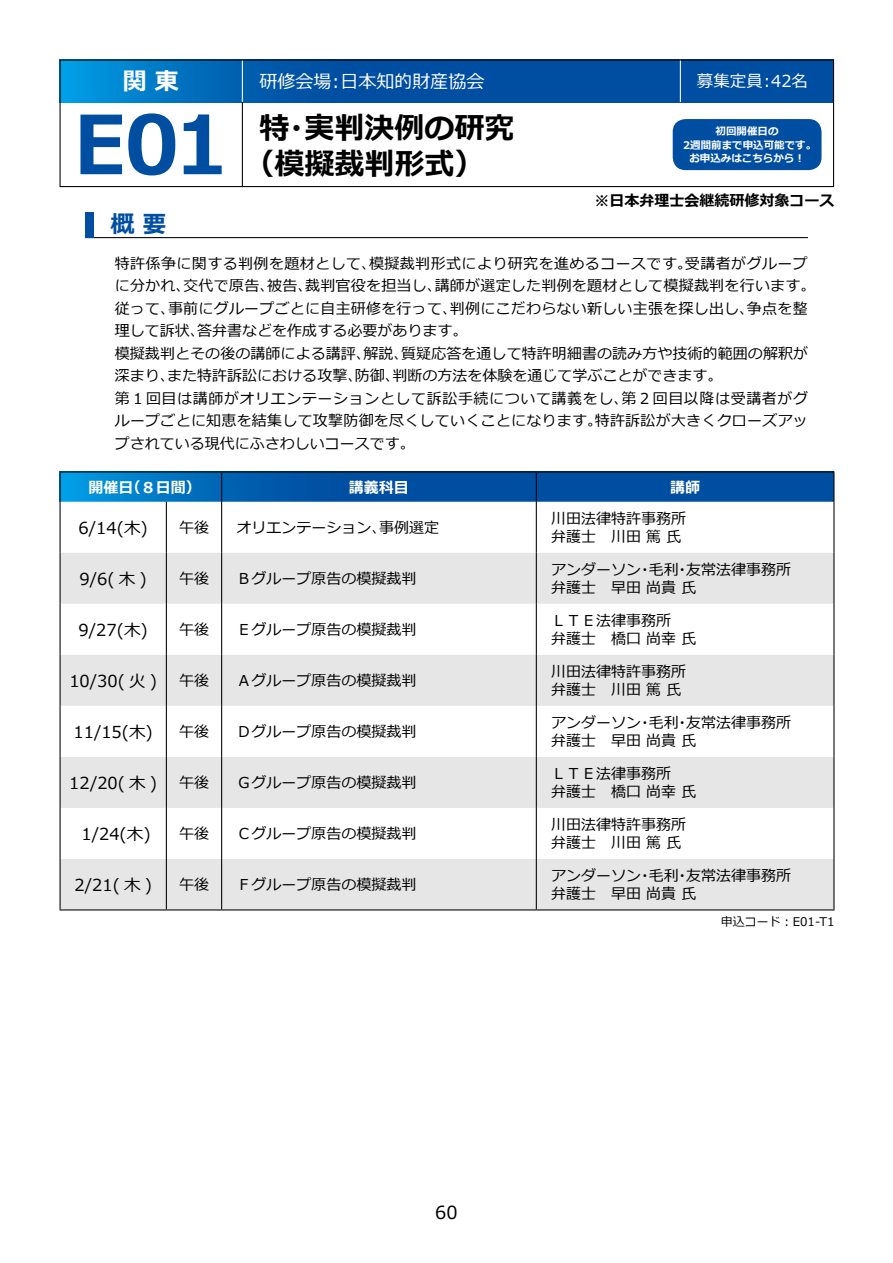
<style>
.page{position:relative;width:893px;height:1263px;background:#fff}
.page>*{position:absolute;margin:0;border:0;box-sizing:border-box;transform-origin:0 0}
.t1{font:700 81px "Meiryo";color:#004ea2}
.t2{font:700 30px/36px "Meiryo";color:#000}
.t3{font:700 24px "Meiryo";color:#fff}
.t4{font:700 24px "Meiryo";color:#004ea2}
.t5{font:18px "Meiryo";color:#fff}
.t6{font:18px "Meiryo";color:#000}
.t7{font:16.5px "Meiryo";color:#000}
.t8{font:16.5px "Meiryo";color:#fff}
.t9{font:15px/22.5px "Meiryo";color:#000}
.t10{font:700 15px "Meiryo";color:#000}
.t11{font:700 15px "Meiryo";color:#fff}
.t12{font:12px "Meiryo";color:#000}
.t13{font:700 10.5px/13.5px "Meiryo";color:#fff;text-align:center}
</style>
<div class="page">
<svg style="left:62px;top:62px;width:770px;height:40px;background:#005aab"></svg>
<hr style="left:242px;top:60px;width:1px;height:42px;background:#fff">
<hr style="left:242px;top:102px;width:1px;height:85px;background:#000">
<hr style="left:680px;top:60px;width:1px;height:42px;background:#fff">
<div style="left:60px;top:60px;width:774px;height:127px;border:1px solid #000"></div>
<hr style="left:85px;top:237px;width:723px;height:1px;background:#000">
<div style="left:85px;top:213px;width:9px;height:25px;background:#004ea2"></div>
<svg style="left:61px;top:472px;width:772px;height:29px;background:#0058a8"></svg>
<svg style="left:61px;top:553px;width:772px;height:356px;fill:#e6e6e6"></svg>
<hr style="left:60px;top:471px;width:106px;height:1px;background:#000">
<hr style="left:60px;top:472px;width:1px;height:30px;background:#000">
<hr style="left:166px;top:471px;width:56px;height:1px;background:#000">
<hr style="left:222px;top:471px;width:314px;height:1px;background:#000">
<hr style="left:221px;top:472px;width:1px;height:30px;background:#000">
<hr style="left:536px;top:471px;width:298px;height:1px;background:#000">
<hr style="left:536px;top:472px;width:1px;height:30px;background:#000">
<hr style="left:833px;top:472px;width:1px;height:30px;background:#000">
<hr style="left:60px;top:502px;width:1px;height:51px;background:#000">
<hr style="left:166px;top:502px;width:1px;height:51px;background:#000">
<hr style="left:221px;top:502px;width:1px;height:51px;background:#000">
<hr style="left:536px;top:502px;width:1px;height:51px;background:#000">
<hr style="left:833px;top:502px;width:1px;height:51px;background:#000">
<hr style="left:60px;top:553px;width:1px;height:51px;background:#000">
<hr style="left:166px;top:553px;width:1px;height:51px;background:#000">
<hr style="left:221px;top:553px;width:1px;height:51px;background:#000">
<hr style="left:536px;top:553px;width:1px;height:51px;background:#000">
<hr style="left:833px;top:553px;width:1px;height:51px;background:#000">
<hr style="left:60px;top:604px;width:1px;height:51px;background:#000">
<hr style="left:166px;top:604px;width:1px;height:51px;background:#000">
<hr style="left:221px;top:604px;width:1px;height:51px;background:#000">
<hr style="left:536px;top:604px;width:1px;height:51px;background:#000">
<hr style="left:833px;top:604px;width:1px;height:51px;background:#000">
<hr style="left:60px;top:655px;width:1px;height:51px;background:#000">
<hr style="left:166px;top:655px;width:1px;height:51px;background:#000">
<hr style="left:221px;top:655px;width:1px;height:51px;background:#000">
<hr style="left:536px;top:655px;width:1px;height:51px;background:#000">
<hr style="left:833px;top:655px;width:1px;height:51px;background:#000">
<hr style="left:60px;top:706px;width:1px;height:51px;background:#000">
<hr style="left:166px;top:706px;width:1px;height:51px;background:#000">
<hr style="left:221px;top:706px;width:1px;height:51px;background:#000">
<hr style="left:536px;top:706px;width:1px;height:51px;background:#000">
<hr style="left:833px;top:706px;width:1px;height:51px;background:#000">
<hr style="left:60px;top:757px;width:1px;height:51px;background:#000">
<hr style="left:166px;top:757px;width:1px;height:51px;background:#000">
<hr style="left:221px;top:757px;width:1px;height:51px;background:#000">
<hr style="left:536px;top:757px;width:1px;height:51px;background:#000">
<hr style="left:833px;top:757px;width:1px;height:51px;background:#000">
<hr style="left:60px;top:808px;width:1px;height:51px;background:#000">
<hr style="left:166px;top:808px;width:1px;height:51px;background:#000">
<hr style="left:221px;top:808px;width:1px;height:51px;background:#000">
<hr style="left:536px;top:808px;width:1px;height:51px;background:#000">
<hr style="left:833px;top:808px;width:1px;height:51px;background:#000">
<hr style="left:60px;top:859px;width:1px;height:50px;background:#000">
<hr style="left:166px;top:859px;width:1px;height:50px;background:#000">
<hr style="left:221px;top:859px;width:1px;height:50px;background:#000">
<hr style="left:536px;top:859px;width:1px;height:50px;background:#000">
<hr style="left:833px;top:859px;width:1px;height:50px;background:#000">
<hr style="left:60px;top:909px;width:106px;height:1px;background:#000">
<hr style="left:166px;top:909px;width:56px;height:1px;background:#000">
<hr style="left:222px;top:909px;width:314px;height:1px;background:#000">
<hr style="left:536px;top:909px;width:298px;height:1px;background:#000">
<div style="left:673px;top:119px;width:148px;height:51px;background:#004ea2;border-radius:13px"></div>
<h3 class="t3" style="left:123px;top:68px;width:57px">関 東</h3>
<h1 class="t1" style="left:73px;top:99px;width:157px">E01</h1>
<h3 class="t4" style="left:111px;top:210px;width:57px">概 要</h3>
<p class="t5" style="left:259px;top:71px;width:226px">研修会場：日本知的財産協会</p>
<p class="t8" style="left:697px;top:72px;width:113px">募集定員：42名</p>
<h2 class="t2" style="left:244px;top:110px;width:271px;text-indent:15px">特・実判決例の研究（模擬裁判形式）</h2>
<p class="t13" style="left:683px;top:125px;width:135px">初回開催日の<br>2週間前まで申込可能です。お申込みはこちらから！</p>
<p class="t10" style="left:594px;top:192px;width:241px">※日本弁理士会継続研修対象コース</p>
<p class="t9" style="left:115px;top:252px;width:702px">特許係争に関する判例を題材として、模擬裁判形式により研究を進めるコースです。受講者がグループに分かれ、交代で原告、被告、裁判官役を担当し、講師が選定した判例を題材として模擬裁判を行います。従って、事前にグループごとに自主研修を行って、判例にこだわらない新しい主張を探し出し、争点を整理して訴状、答弁書などを作成する必要があります。<br>模擬裁判とその後の講師による講評、解説、質疑応答を通して特許明細書の読み方や技術的範囲の解釈が深まり、また特許訴訟における攻撃、防御、判断の方法を体験を通じて学ぶことができます。<br>第１回目は講師がオリエンテーションとして訴訟手続について講義をし、第２回目以降は受講者がグループごとに知恵を結集して攻撃防御を尽くしていくことになります。特許訴訟が大きくクローズアップされている現代にふさわしいコースです。</p>
<p class="t11" style="left:88px;top:479px;width:114px">開催日（８日間）</p>
<p class="t11" style="left:349px;top:479px;width:61px">講義科目</p>
<p class="t11" style="left:670px;top:479px;width:31px">講師</p>
<p class="t7" style="left:79px;top:518px;width:71px">6/14(木)</p>
<p class="t9" style="left:179px;top:517px;width:31px">午後</p>
<p class="t9" style="left:237px;top:517px;width:204px">オリエンテーション、事例選定</p>
<p class="t9" style="left:551px;top:510px;width:136px;line-height:18px">川田法律特許事務所弁護士　川田 篤 氏</p>
<p class="t7" style="left:80px;top:569px;width:69px">9/6( 木 )</p>
<p class="t9" style="left:179px;top:568px;width:31px">午後</p>
<p class="t9" style="left:237px;top:568px;width:181px">Ｂグループ原告の模擬裁判</p>
<p class="t9" style="left:551px;top:561px;width:241px;line-height:18px">アンダーソン・毛利・友常法律事務所弁護士　早田 尚貴 氏</p>
<p class="t7" style="left:79px;top:620px;width:71px">9/27(木)</p>
<p class="t9" style="left:179px;top:619px;width:31px">午後</p>
<p class="t9" style="left:237px;top:619px;width:181px">Ｅグループ原告の模擬裁判</p>
<p class="t9" style="left:551px;top:612px;width:147px;line-height:18px">ＬＴＥ法律事務所<br>弁護士　橋口 尚幸 氏</p>
<p class="t7" style="left:69px;top:671px;width:89px">10/30( 火 )</p>
<p class="t9" style="left:179px;top:670px;width:31px">午後</p>
<p class="t9" style="left:237px;top:670px;width:181px">Ａグループ原告の模擬裁判</p>
<p class="t9" style="left:551px;top:663px;width:136px;line-height:18px">川田法律特許事務所弁護士　川田 篤 氏</p>
<p class="t7" style="left:74px;top:722px;width:81px">11/15(木)</p>
<p class="t9" style="left:179px;top:721px;width:31px">午後</p>
<p class="t9" style="left:237px;top:721px;width:181px">Ｄグループ原告の模擬裁判</p>
<p class="t9" style="left:551px;top:714px;width:241px;line-height:18px">アンダーソン・毛利・友常法律事務所弁護士　早田 尚貴 氏</p>
<p class="t7" style="left:69px;top:773px;width:89px">12/20( 木 )</p>
<p class="t9" style="left:179px;top:772px;width:31px">午後</p>
<p class="t9" style="left:237px;top:772px;width:181px">Ｇグループ原告の模擬裁判</p>
<p class="t9" style="left:551px;top:765px;width:147px;line-height:18px">ＬＴＥ法律事務所<br>弁護士　橋口 尚幸 氏</p>
<p class="t7" style="left:81px;top:824px;width:71px">1/24(木)</p>
<p class="t9" style="left:179px;top:823px;width:31px">午後</p>
<p class="t9" style="left:237px;top:823px;width:181px">Ｃグループ原告の模擬裁判</p>
<p class="t9" style="left:551px;top:816px;width:136px;line-height:18px">川田法律特許事務所弁護士　川田 篤 氏</p>
<p class="t7" style="left:74px;top:875px;width:79px">2/21( 木 )</p>
<p class="t9" style="left:179px;top:874px;width:31px">午後</p>
<p class="t9" style="left:237px;top:874px;width:181px">Ｆグループ原告の模擬裁判</p>
<p class="t9" style="left:551px;top:867px;width:241px;line-height:18px">アンダーソン・毛利・友常法律事務所弁護士　早田 尚貴 氏</p>
<p class="t12" style="left:721px;top:915px;width:115px">申込コード：E01-T1</p>
<p class="t6" style="left:435px;top:1202px;width:24px">60</p>
</div>
